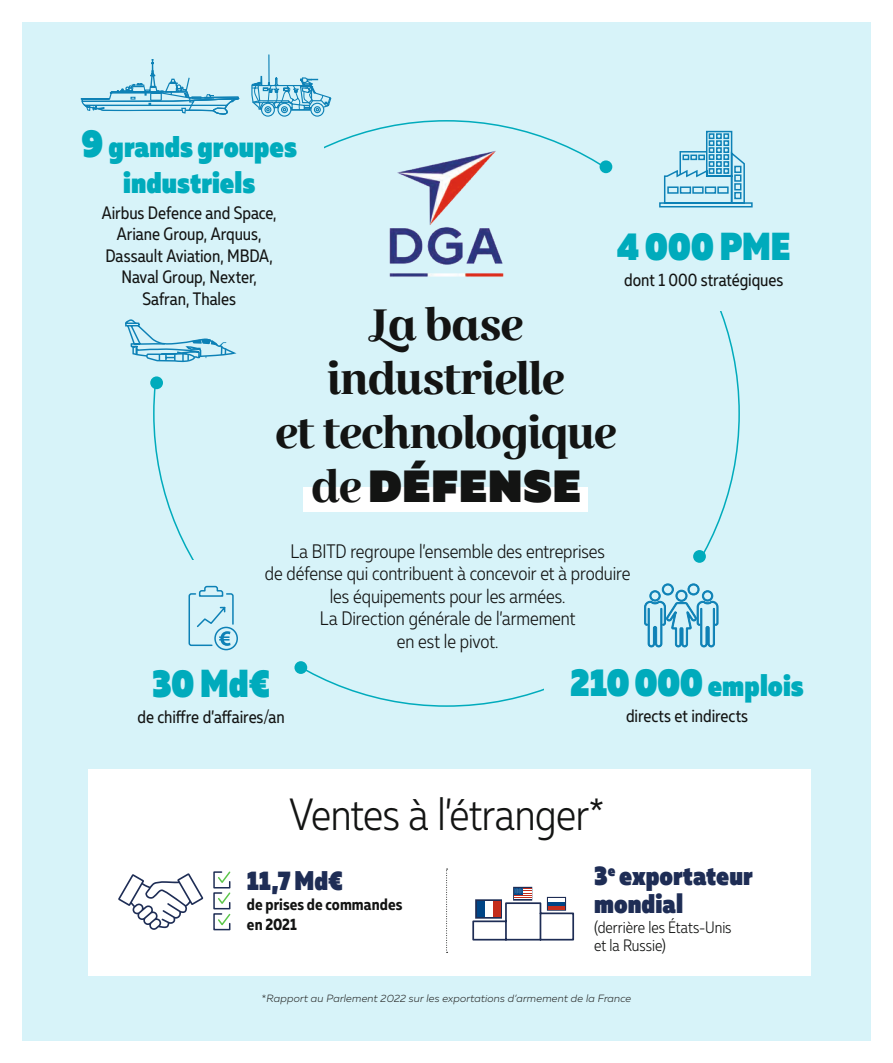
<style>
.page{position:relative;width:893px;height:1063px;background:#d7f3f9}
.page>*{position:absolute;margin:0;border:0;box-sizing:border-box;transform-origin:0 0}
.t1{font:700 45px/54px "Gabriela Alt";letter-spacing:-.04em;color:#131413;text-align:center}
.t2{font:300 45px "Muller Narrow";letter-spacing:-.01em;color:#131413}
.t3{font:800 45px "Muller";letter-spacing:.015em;color:#131413}
.t4{font:800 39px "Muller Narrow";letter-spacing:-.01em;color:#00abbc}
.t5{font:800 30px/36px "Muller Narrow";letter-spacing:.005em;color:#00abbc;text-align:center}
.t6{font:800 27px/28.5px "Muller Narrow";color:#1e2d55}
.t7{font:300 19.5px/22.5px "Muller Narrow";letter-spacing:-.005em;color:#131413;text-align:center}
.t8{font:18px/21.6px "Muller Narrow";letter-spacing:-.005em;color:#131413;text-align:center}
.t9{font:300 16.5px/18px "Muller Narrow";color:#131413}
.t10{font:700 16.5px/19.8px "Muller Narrow";letter-spacing:.005em;color:#131413}
.t11{font:italic 300 10.5px "Muller";letter-spacing:.015em;color:#222322}
.s1{font-size:39px}
.s2{font-family:"Gabriela Alt";font-weight:700}
.s3{font-style:normal}
</style>
<div class="page">
<div style="left:872px;top:0;width:21px;height:1063px;background:#fff"></div>
<div style="left:0;top:1042px;width:893px;height:21px;background:#fff"></div>
<div style="left:0;top:0;width:893px;height:21px;background:#fff"></div>
<div style="left:0;top:0;width:21px;height:1063px;background:#fff"></div>
<div style="left:88px;top:770px;width:723px;height:206px;background:#fff"></div>
<svg style="left:446px;top:869px;width:2px;height:84px"></svg>
<svg style="left:213px;top:871px;width:18px;height:60px"></svg>
<svg style="left:659px;top:130px;width:94px;height:78px"></svg>
<svg style="left:644px;top:584px;width:74px;height:63px"></svg>
<div style="left:214px;top:627px;width:24px;height:23px;border:2px solid #0d81b6;border-radius:50%"></div>
<svg style="left:188px;top:585px;width:46px;height:62px"></svg>
<div style="left:303px;top:487px;width:285px;height:24px;background:#fff"></div>
<div style="left:150px;top:376px;width:13px;height:13px;background:#00abbc;border-radius:50%"></div>
<div style="left:294px;top:661px;width:13px;height:13px;background:#00abbc;border-radius:50%"></div>
<div style="left:693px;top:550px;width:13px;height:13px;background:#00abbc;border-radius:50%"></div>
<div style="left:600px;top:160px;width:12px;height:13px;background:#00abbc;border-radius:50%"></div>
<svg style="left:125px;top:319px;width:111px;height:44px"></svg>
<div style="left:513px;top:887px;width:19px;height:14px;border:2px solid #1e2d55"></div>
<svg style="left:472px;top:888px;width:103px;height:53px"></svg>
<hr style="left:548px;top:898px;width:17px;height:4px;background:#fff">
<hr style="left:548px;top:902px;width:17px;height:4px;background:#004586">
<hr style="left:548px;top:906px;width:17px;height:4px;background:#c42d1c">
<div style="left:493px;top:901px;width:8px;height:16px;background:#c42d1c"></div>
<div style="left:485px;top:901px;width:8px;height:16px;background:#fff"></div>
<div style="left:477px;top:901px;width:8px;height:16px;background:#004586"></div>
<svg style="left:118px;top:873px;width:85px;height:57px"></svg>
<svg style="left:81px;top:54px;width:251px;height:63px"></svg>
<img style="left:389px;top:151px;width:115px;height:126px">
<h3 class="t5" style="left:81px;top:129px;width:217px"><span class="s1">9</span> grands groupes industriels</h3>
<p class="t8" style="left:102px;top:201px;width:176px">Airbus Defence and Space,<br>Ariane Group, Arquus,<br>Dassault Aviation, MBDA,<br>Naval Group, Nexter,<br>Safran, Thales</p>
<h2 class="t4" style="left:617px;top:221px;width:175px">4 000 PME</h2>
<p class="t8" style="left:624px;top:269px;width:161px">dont 1 000 stratégiques</p>
<h1 class="t1" style="left:275px;top:300px;width:344px">La base industrielle<br>et technologique</h1>
<h1 class="t3" style="left:311px;top:457px;width:272px"><span class="s2">de</span> DÉFENSE</h1>
<p class="t7" style="left:265px;top:540px;width:367px">La BITD regroupe l’ensemble des entreprises<br>de défense qui contribuent à concevoir et à produire les équipements pour les armées.<br>La Direction générale de l’armement<br>en est le pivot.</p>
<h2 class="t4" style="left:152px;top:659px;width:120px">30 Md€</h2>
<p class="t8" style="left:137px;top:706px;width:149px">de chiffre d’affaires/an</p>
<h3 class="t5" style="left:570px;top:668px;width:235px"><span class="s1">210 000</span> emplois</h3>
<p class="t8" style="left:626px;top:705px;width:124px">directs et indirects</p>
<h1 class="t2" style="left:290px;top:787px;width:316px">Ventes à l’étranger*</h1>
<h3 class="t6" style="left:247px;top:867px;width:98px">11,7 Md€</h3>
<p class="t10" style="left:247px;top:894px;width:157px">de prises de commandes en 2021</p>
<h3 class="t6" style="left:594px;top:861px;width:160px">3<sup>e</sup> exportateur mondial</h3>
<p class="t9" style="left:594px;top:918px;width:139px">(derrière les États-Unis et la Russie)</p>
<p class="t11" style="left:262px;top:992px;width:371px"><span class="s3">*</span>Rapport au Parlement 2022 sur les exportations d’armement de la France</p>
</div>
